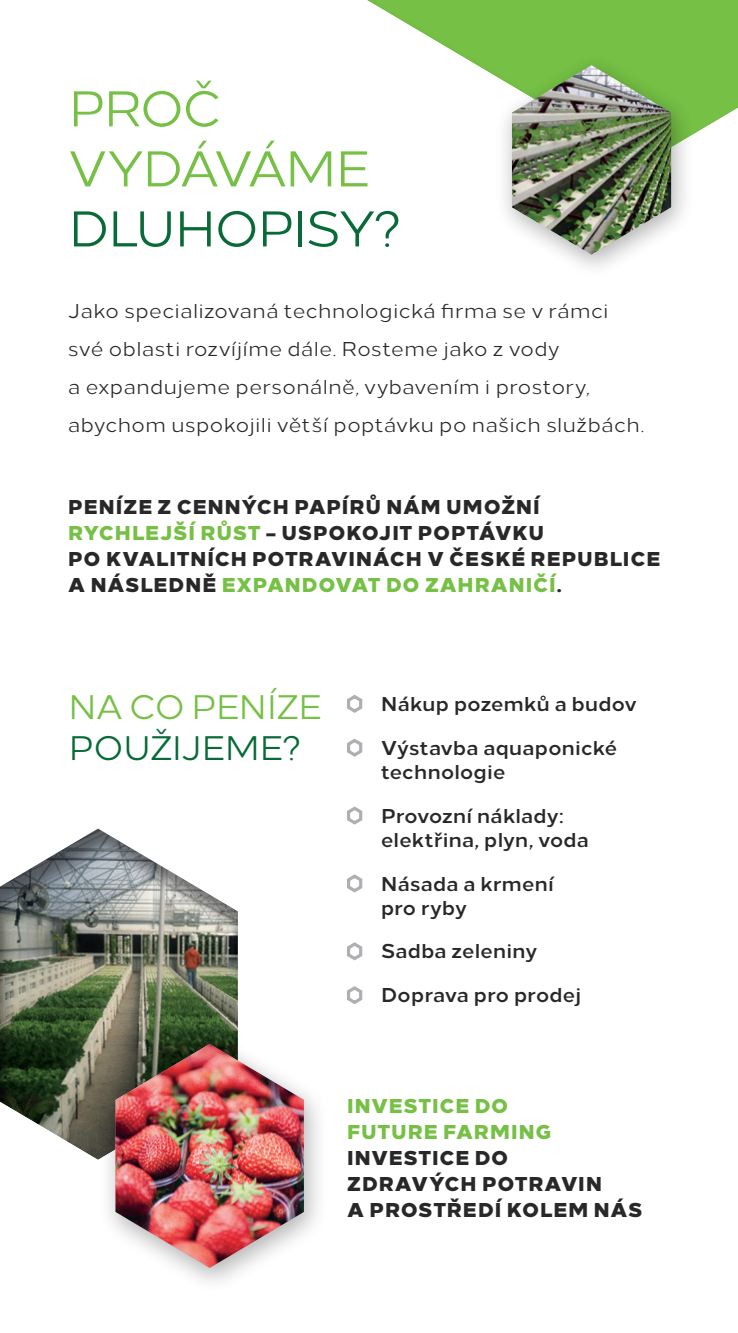
<style>
.page{position:relative;width:738px;height:1333px;background:#fff}
.page>*{position:absolute;margin:0;border:0;box-sizing:border-box;transform-origin:0 0}
.t1{font:50px/60px "Loew";letter-spacing:-.05em;color:#75c045}
.t2{font:34px/40.8px "Loew";letter-spacing:-.03em;color:#75c045}
.Vychozi_text{font:800 20px/26px "Loew";letter-spacing:.04em;color:#292829}
.Vychozi_text-2{font:20px/38px "Loew";letter-spacing:.02em;color:#292829}
.Vychozi_text-3{font:700 20px/24px "Loew";letter-spacing:.015em;color:#292829}
.s1{color:#076a37}
.s2{color:#75c045}
</style>
<div class="page">
<div style="left:342px;top:0;width:395px;height:181px;background:#000;opacity:.5"></div>
<div style="left:0;top:808px;width:252px;height:368px;background:#000;opacity:.5"></div>
<div style="left:98px;top:1030px;width:231px;height:264px;background:#000;opacity:.3"></div>
<img style="left:115px;top:1043px;width:188px;height:224px">
<div style="left:493px;top:53px;width:201px;height:227px;background:#000;opacity:.3"></div>
<img style="left:511px;top:65px;width:159px;height:189px">
<svg style="left:347px;top:695px;width:16px;height:18px"></svg>
<svg style="left:347px;top:738px;width:16px;height:19px"></svg>
<svg style="left:347px;top:806px;width:16px;height:19px"></svg>
<svg style="left:347px;top:874px;width:16px;height:19px"></svg>
<svg style="left:347px;top:942px;width:16px;height:19px"></svg>
<svg style="left:347px;top:986px;width:16px;height:18px"></svg>
<p class="t1" style="left:68px;top:74px;width:334px">PROČ<br>VYDÁVÁME<br><span class="s1">DLUHOPISY?</span></p>
<p class="Vychozi_text-2" style="left:68px;top:290px;width:577px">Jako specializovaná technologická firma se v rámci své oblasti rozvíjíme dále. Rosteme jako z vody<br>a expandujeme personálně, vybavením i prostory, abychom uspokojili větší poptávku po našich službách.</p>
<p class="Vychozi_text" style="left:68px;top:492px;width:592px">PENÍZE Z CENNÝCH PAPÍRŮ NÁM UMOŽNÍ <span class="s2">RYCHLEJŠÍ RŮST</span> – USPOKOJIT POPTÁVKU<br>PO KVALITNÍCH POTRAVINÁCH V ČESKÉ REPUBLICE A NÁSLEDNĚ <span class="s2">EXPANDOVAT DO ZAHRANIČÍ</span>.</p>
<p class="t2" style="left:68px;top:683px;width:255px">NA CO PENÍZE<br><span class="s1">POUŽIJEME?</span></p>
<p class="Vychozi_text-3" style="left:381px;top:690px;width:257px">Nákup pozemků a budov</p>
<p class="Vychozi_text-3" style="left:381px;top:734px;width:237px">Výstavba aquaponické technologie</p>
<p class="Vychozi_text-3" style="left:381px;top:801px;width:209px">Provozní náklady: elektřina, plyn, voda</p>
<p class="Vychozi_text-3" style="left:381px;top:869px;width:174px">Násada a krmení pro ryby</p>
<p class="Vychozi_text-3" style="left:381px;top:937px;width:157px">Sadba zeleniny</p>
<p class="Vychozi_text-3" style="left:381px;top:981px;width:201px">Doprava pro prodej</p>
<p class="Vychozi_text" style="left:347px;top:1090px;width:296px"><span class="s2">INVESTICE DO<br>FUTURE FARMING<br></span>INVESTICE DO<br>ZDRAVÝCH POTRAVIN<br>A PROSTŘEDÍ KOLEM NÁS</p>
</div>
